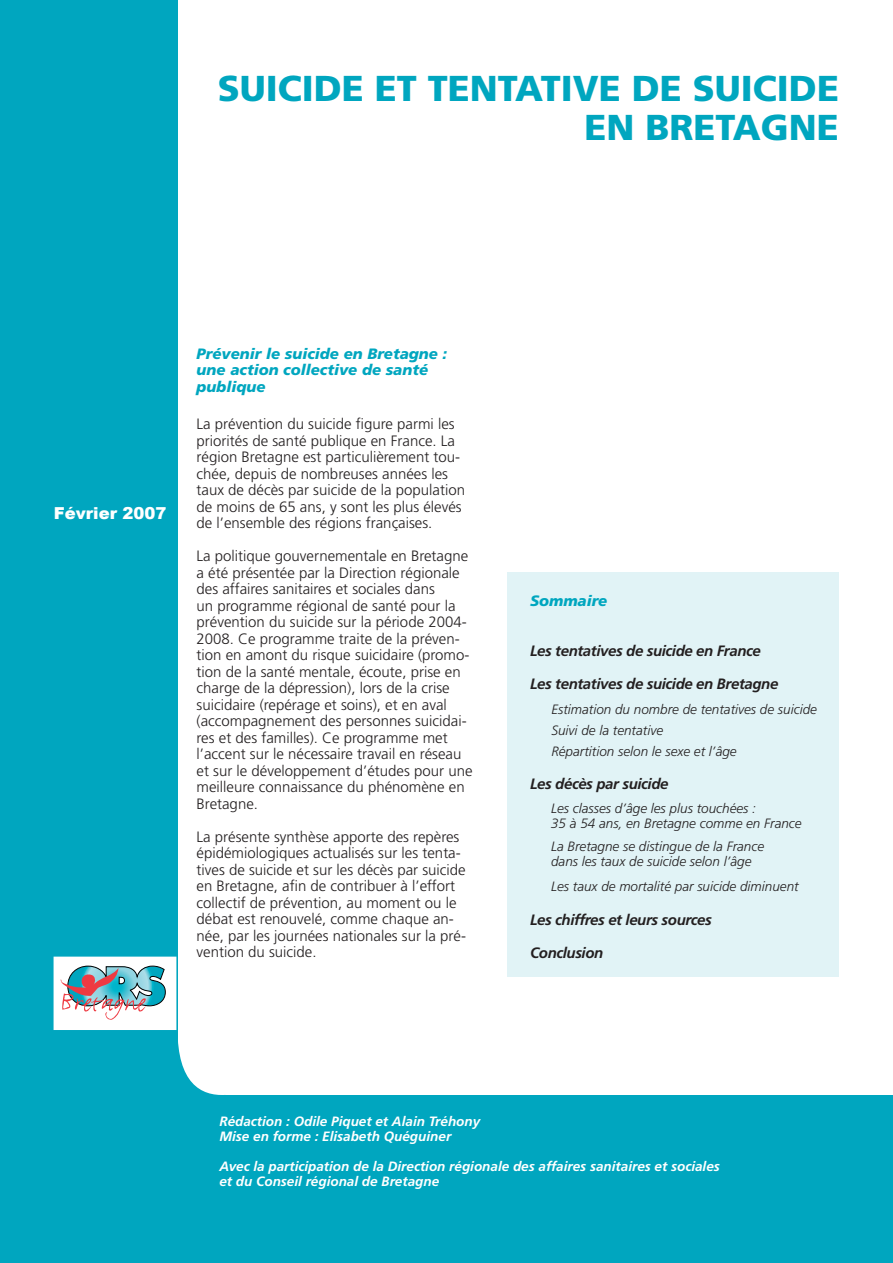
<style>
.page{position:relative;width:893px;height:1263px;background:#fff}
.page>*{position:absolute;margin:0;border:0;box-sizing:border-box;transform-origin:0 0}
.TitreTB{font:900 36px "Frutiger";color:#00a6bf}
.Date{font:900 16.5px "Arial";color:#fff}
.t1{font:300 15px/16.5px "Frutiger";color:#231f20}
.t2{font:italic 700 15px "Frutiger";letter-spacing:-.025em;color:#231f20}
.TitreTB-2{font:italic 900 15px/16.5px "Frutiger";color:#00a6bf}
.Default{font:italic 300 13.5px "Frutiger";color:#231f20}
.t3{font:italic 700 13.5px "Frutiger";color:#fff}
</style>
<div class="page">
<div style="left:0;top:109px;width:178px;height:1016px;background:#00a6bf"></div>
<div style="left:0;top:1095px;width:893px;height:168px;background:#00a6bf"></div>
<div style="left:54px;top:957px;width:122px;height:72px;background:#fff"></div>
<svg style="left:60px;top:966px;width:160px;height:129px"></svg>
<div style="left:54px;top:957px;width:122px;height:73px;border:1px solid #fff"></div>
<div style="left:0;top:0;width:178px;height:355px;background:#00a6bf"></div>
<div style="left:507px;top:573px;width:332px;height:404px;background:#e1f3f6"></div>
<p class="TitreTB" style="left:218px;top:66px;width:623px">SUICIDE ET TENTATIVE DE SUICIDE</p>
<p class="TitreTB" style="left:585px;top:105px;width:256px">EN BRETAGNE</p>
<p class="Date" style="left:54px;top:501px;width:114px">Février 2007</p>
<p class="TitreTB-2" style="left:197px;top:345px;width:252px">Prévenir le suicide en Bretagne : une action collective de santé publique</p>
<p class="t1" style="left:197px;top:416px;width:270px">La prévention du suicide figure parmi les priorités de santé publique en France. La région Bretagne est particulièrement tou&shy;chée, depuis de nombreuses années les taux de décès par suicide de la population de moins de 65 ans, y sont les plus élevés de l’ensemble des régions françaises.</p>
<p class="t1" style="left:197px;top:548px;width:277px">La politique gouvernementale en Bretagne a été présentée par la Direction régionale des affaires sanitaires et sociales dans<br>un programme régional de santé pour la prévention du suicide sur la période 2004- 2008. Ce programme traite de la préven&shy;tion en amont du risque suicidaire (promo&shy;tion de la santé mentale, écoute, prise en charge de la dépression), lors de la crise suicidaire (repérage et soins), et en aval (accompagnement des personnes suicidai&shy;res et des familles). Ce programme met l’accent sur le nécessaire travail en réseau et sur le développement d’études pour une meilleure connaissance du phénomène en Bretagne.</p>
<p class="t1" style="left:197px;top:828px;width:271px">La présente synthèse apporte des repères épidémiologiques actualisés sur les tenta&shy;tives de suicide et sur les décès par suicide en Bretagne, afin de contribuer à l’effort collectif de prévention, au moment ou le débat est renouvelé, comme chaque an&shy;née, par les journées nationales sur la pré&shy;vention du suicide.</p>
<p class="TitreTB-2" style="left:530px;top:592px;width:79px">Sommaire</p>
<p class="t2" style="left:530px;top:641px;width:232px">Les tentatives de suicide en France</p>
<p class="t2" style="left:530px;top:675px;width:250px">Les tentatives de suicide en Bretagne</p>
<p class="Default" style="left:551px;top:702px;width:267px">Estimation du nombre de tentatives de suicide</p>
<p class="Default" style="left:551px;top:722px;width:113px">Suivi de la tentative</p>
<p class="Default" style="left:551px;top:743px;width:187px">Répartition selon le sexe et l’âge</p>
<p class="t2" style="left:530px;top:775px;width:140px">Les décès par suicide</p>
<p class="Default" style="left:551px;top:800px;width:206px">Les classes d’âge les plus touchées :</p>
<p class="Default" style="left:551px;top:815px;width:252px">35 à 54 ans, en Bretagne comme en France</p>
<p class="Default" style="left:551px;top:839px;width:215px">La Bretagne se distingue de la France</p>
<p class="Default" style="left:551px;top:854px;width:202px">dans les taux de suicide selon l’âge</p>
<p class="Default" style="left:551px;top:879px;width:249px">Les taux de mortalité par suicide diminuent</p>
<p class="t2" style="left:530px;top:910px;width:183px">Les chiffres et leurs sources</p>
<p class="t2" style="left:530px;top:944px;width:75px">Conclusion</p>
<p class="t3" style="left:219px;top:1114px;width:262px">Rédaction : Odile Piquet et Alain Tréhony</p>
<p class="t3" style="left:219px;top:1129px;width:233px">Mise en forme : Elisabeth Quéguiner</p>
<p class="t3" style="left:219px;top:1159px;width:502px">Avec la participation de la Direction régionale des affaires sanitaires et sociales</p>
<p class="t3" style="left:219px;top:1174px;width:221px">et du Conseil régional de Bretagne</p>
</div>
